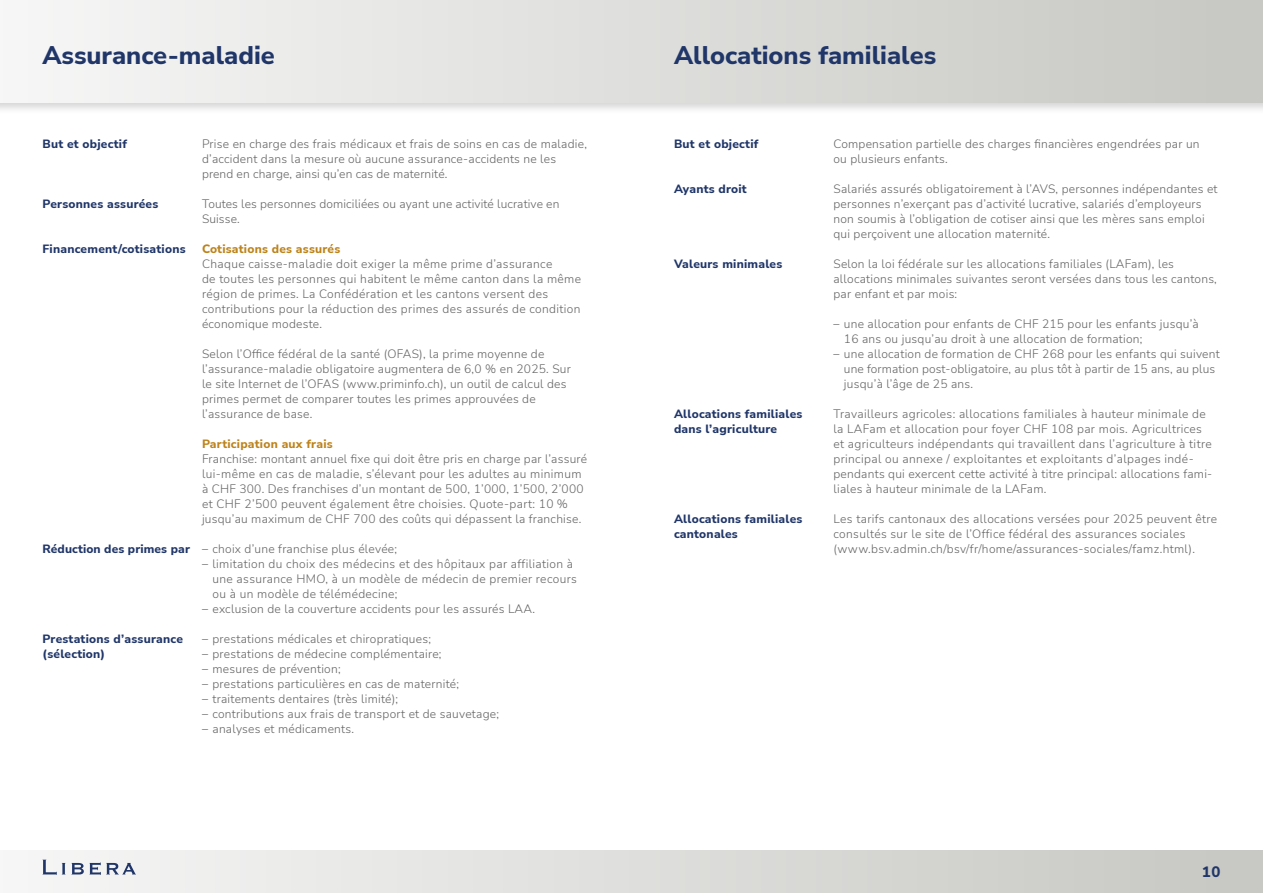
<style>
.page{position:relative;width:1263px;height:893px;background:#fff}
.page>*{position:absolute;margin:0;border:0;box-sizing:border-box;transform-origin:0 0}
.t1{font:800 25.5px "Nunito Sans";color:#203669}
.t2{font:800 15px "Nunito Sans";color:#203669}
.t3{font:300 12px/15px "Nunito Sans";letter-spacing:.02em;color:#646363}
.t4{font:800 12px/15px "Nunito Sans";letter-spacing:.02em;color:#203669}
.t5{font:800 12px "Nunito Sans";letter-spacing:.02em;color:#bd831b}
</style>
<div class="page">
<div style="left:0;top:0;width:1263px;height:115px;background:#000;opacity:.17"></div>
<div style="left:0;top:0;width:1263px;height:102px;background:linear-gradient(to right,#f7f7f7,#c6c6c2)"></div>
<div style="left:0;top:850px;width:1263px;height:43px;background:linear-gradient(to right,#f6f6f6,#c7c7c2)"></div>
<svg style="left:71px;top:863px;width:13px;height:11px"></svg>
<svg style="left:90px;top:862px;width:46px;height:13px"></svg>
<svg style="left:43px;top:860px;width:22px;height:15px"></svg>
<h1 class="t1" style="left:42px;top:37px;width:234px">Assurance-maladie</h1>
<p class="t4" style="left:43px;top:136px;width:86px">But et objectif</p>
<p class="t4" style="left:43px;top:196px;width:117px">Personnes assurées</p>
<p class="t4" style="left:43px;top:241px;width:145px">Financement/cotisations</p>
<p class="t4" style="left:43px;top:541px;width:149px">Réduction des primes par</p>
<p class="t4" style="left:43px;top:631px;width:142px">Prestations d’assurance (sélection)</p>
<p class="t3" style="left:202px;top:136px;width:386px">Prise en charge des frais médicaux et frais de soins en cas de maladie, d’accident dans la mesure où aucune assurance-accidents ne les prend en charge, ainsi qu’en cas de maternité.</p>
<p class="t3" style="left:202px;top:196px;width:359px">Toutes les personnes domiciliées ou ayant une activité lucrative en<br>Suisse.</p>
<p class="t5" style="left:202px;top:241px;width:140px">Cotisations des assurés</p>
<p class="t3" style="left:202px;top:256px;width:381px">Chaque caisse-maladie doit exiger la même prime d’assurance<br>de toutes les personnes qui habitent le même canton dans la même région de primes. La Confédération et les cantons versent des contributions pour la réduction des primes des assurés de condition économique modeste.</p>
<p class="t3" style="left:202px;top:346px;width:370px">Selon l’Office fédéral de la santé (OFAS), la prime moyenne de l’assurance-maladie obligatoire augmentera de 6,0 % en 2025. Sur le site Internet de l’OFAS (www.priminfo.ch), un outil de calcul des primes permet de comparer toutes les primes approuvées de l’assurance de base.</p>
<p class="t5" style="left:202px;top:436px;width:132px">Participation aux frais</p>
<p class="t3" style="left:202px;top:451px;width:387px">Franchise: montant annuel fixe qui doit être pris en charge par l’assuré lui-même en cas de maladie, s’élevant pour les adultes au minimum à CHF 300. Des franchises d’un montant de 500, 1’000, 1’500, 2’000 et CHF 2’500 peuvent également être choisies. Quote-part: 10 % jusqu’au maximum de CHF 700 des coûts qui dépassent la franchise.</p>
<p class="t3" style="left:202px;top:541px;width:197px">– choix d’une franchise plus élevée;</p>
<p class="t3" style="left:212px;top:556px;width:366px;text-indent:-10px">– limitation du choix des médecins et des hôpitaux par affiliation à une assurance HMO, à un modèle de médecin de premier recours ou à un modèle de télémédecine;</p>
<p class="t3" style="left:202px;top:601px;width:335px">– exclusion de la couverture accidents pour les assurés LAA.</p>
<p class="t3" style="left:202px;top:631px;width:230px">– prestations médicales et chiropratiques;</p>
<p class="t3" style="left:202px;top:646px;width:241px">– prestations de médecine complémentaire;</p>
<p class="t3" style="left:202px;top:661px;width:140px">– mesures de prévention;</p>
<p class="t3" style="left:202px;top:676px;width:259px">– prestations particulières en cas de maternité;</p>
<p class="t3" style="left:202px;top:691px;width:198px">– traitements dentaires (très limité);</p>
<p class="t3" style="left:202px;top:706px;width:299px">– contributions aux frais de transport et de sauvetage;</p>
<p class="t3" style="left:202px;top:721px;width:154px">– analyses et médicaments.</p>
<h1 class="t1" style="left:674px;top:37px;width:264px">Allocations familiales</h1>
<p class="t4" style="left:674px;top:136px;width:86px">But et objectif</p>
<p class="t4" style="left:674px;top:181px;width:74px">Ayants droit</p>
<p class="t4" style="left:674px;top:256px;width:110px">Valeurs minimales</p>
<p class="t4" style="left:674px;top:406px;width:130px">Allocations familiales dans l’agriculture</p>
<p class="t4" style="left:674px;top:511px;width:130px">Allocations familiales cantonales</p>
<p class="t3" style="left:833px;top:136px;width:368px">Compensation partielle des charges financières engendrées par un ou plusieurs enfants.</p>
<p class="t3" style="left:833px;top:181px;width:386px">Salariés assurés obligatoirement à l’AVS, personnes indépendantes et personnes n’exerçant pas d’activité lucrative, salariés d’employeurs non soumis à l’obligation de cotiser ainsi que les mères sans emploi qui perçoivent une allocation maternité.</p>
<p class="t3" style="left:833px;top:256px;width:385px">Selon la loi fédérale sur les allocations familiales (LAFam), les allocations minimales suivantes seront versées dans tous les cantons, par enfant et par mois:</p>
<p class="t3" style="left:844px;top:316px;width:356px;text-indent:-10px">– une allocation pour enfants de CHF 215 pour les enfants jusqu’à<br>16 ans ou jusqu’au droit à une allocation de formation;</p>
<p class="t3" style="left:844px;top:346px;width:377px;text-indent:-10px">– une allocation de formation de CHF 268 pour les enfants qui suivent une formation post-obligatoire, au plus tôt à partir de 15 ans, au plus jusqu’à l’âge de 25 ans.</p>
<p class="t3" style="left:833px;top:406px;width:380px">Travailleurs agricoles: allocations familiales à hauteur minimale de la LAFam et allocation pour foyer CHF 108 par mois. Agricultrices et agriculteurs indépendants qui travaillent dans l’agriculture à titre principal ou annexe / exploitantes et exploitants d’alpages indé&shy;pendants qui exercent cette activité à titre principal: allocations fami&shy;liales à hauteur minimale de la LAFam.</p>
<p class="t3" style="left:833px;top:511px;width:385px">Les tarifs cantonaux des allocations versées pour 2025 peuvent être consultés sur le site de l’Office fédéral des assurances sociales (www.bsv.admin.ch/bsv/fr/home/assurances-sociales/famz.html).</p>
<p class="t2" style="left:1202px;top:861px;width:20px">10</p>
</div>
